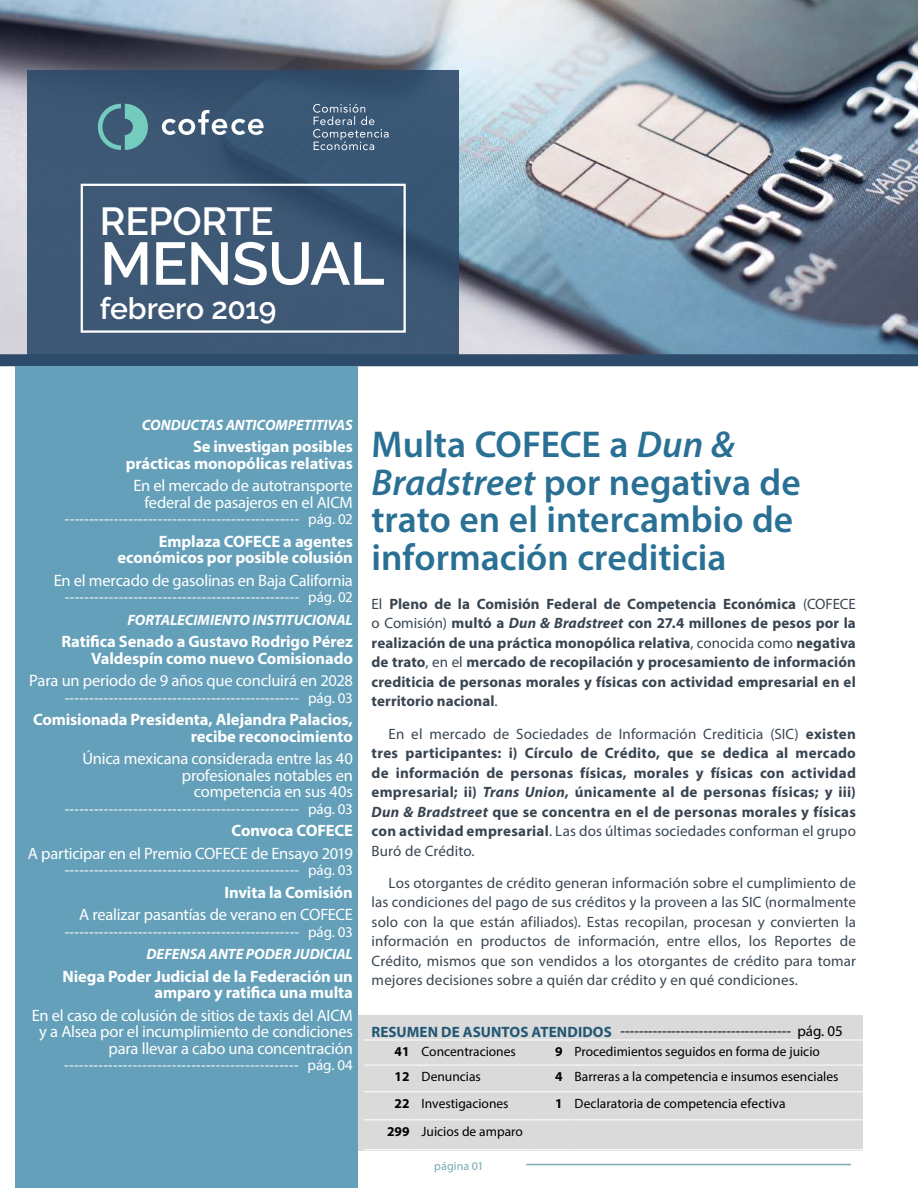
<style>
.page{position:relative;width:918px;height:1188px;background:#fff}
.page>*{position:absolute;margin:0;border:0;box-sizing:border-box;transform-origin:0 0}
.t1{font:600 60px "Raleway";letter-spacing:-.015em;color:#fff}
.t2{font:600 39px "Raleway";letter-spacing:-.01em;color:#fff}
.Título_principal{font:600 37.5px/37.5px "Myriad Pro";color:#297094}
.t3{font:600 30px "Raleway";letter-spacing:-.015em;color:#fff}
.t4{font:16.5px/16.5px "Myriad Pro";letter-spacing:-.015em;color:#fff;text-align:right}
.t5{font:700 16.5px/16.5px "Myriad Pro";letter-spacing:-.01em;color:#fff;text-align:right}
.t6{font:15px "Myriad Pro";letter-spacing:-.01em;color:#fff}
.texto_principal_2{font:700 15px/19.5px "Myriad Pro";letter-spacing:.015em;color:#394551;text-align:justify}
.texto_principal_2-2{font:15px/19.5px "Myriad Pro";letter-spacing:.01em;color:#394551;text-align:justify}
.texto_pricipal{font:700 15px/19.5px "Myriad Pro";letter-spacing:.005em;color:#394551;text-align:justify}
.t7{font:italic 700 15px "Myriad Pro";letter-spacing:-.01em;color:#fff}
.t8{font:15px "Myriad Pro";color:#000}
.t9{font:700 15px "Myriad Pro";letter-spacing:.005em;color:#235774}
.t10{font:13.5px "Myriad Pro";color:#000}
.t11{font:700 13.5px "Myriad Pro";color:#000}
.t12{font:12px "Myriad Pro";letter-spacing:.005em;color:#78abaf}
.s1{font-style:italic}
.s2{font-weight:400}
</style>
<div class="page">
<hr style="left:526px;top:1164px;width:325px;height:1px;background:#78abaf">
<img style="left:0;top:0;width:918px;height:354px">
<div style="left:27px;top:70px;width:432px;height:285px;background:linear-gradient(to right,#3d5874,#385572)"></div>
<svg style="left:98px;top:104px;width:50px;height:46px;background:#548b94"></svg>
<svg style="left:162px;top:110px;width:102px;height:25px"></svg>
<svg style="left:313px;top:104px;width:76px;height:46px;background:#567089"></svg>
<div style="left:81px;top:184px;width:325px;height:149px;border:2px solid #fff"></div>
<div style="left:0;top:354px;width:918px;height:12px;background:#2c4a69"></div>
<div style="left:15px;top:366px;width:343px;height:822px;background:#64a0b9"></div>
<div style="left:358px;top:1015px;width:504px;height:136px;background:#dadada"></div>
<hr style="left:364px;top:1040px;width:52px;height:1px;background:#fff">
<hr style="left:416px;top:1040px;width:120px;height:1px;background:#fff">
<hr style="left:536px;top:1040px;width:33px;height:1px;background:#fff">
<hr style="left:569px;top:1040px;width:296px;height:1px;background:#fff">
<hr style="left:364px;top:1065px;width:52px;height:1px;background:#fff">
<hr style="left:416px;top:1065px;width:120px;height:1px;background:#fff">
<hr style="left:536px;top:1065px;width:33px;height:1px;background:#fff">
<hr style="left:569px;top:1065px;width:296px;height:1px;background:#fff">
<hr style="left:364px;top:1091px;width:52px;height:1px;background:#fff">
<hr style="left:416px;top:1091px;width:120px;height:1px;background:#fff">
<hr style="left:536px;top:1091px;width:33px;height:1px;background:#fff">
<hr style="left:569px;top:1091px;width:296px;height:1px;background:#fff">
<hr style="left:364px;top:1119px;width:52px;height:1px;background:#fff">
<hr style="left:416px;top:1119px;width:120px;height:1px;background:#fff">
<hr style="left:536px;top:1119px;width:33px;height:1px;background:#fff">
<hr style="left:569px;top:1119px;width:296px;height:1px;background:#fff">
<hr style="left:364px;top:1149px;width:52px;height:1px;background:#fff">
<hr style="left:416px;top:1149px;width:120px;height:1px;background:#fff">
<hr style="left:536px;top:1149px;width:33px;height:1px;background:#fff">
<hr style="left:569px;top:1149px;width:296px;height:1px;background:#fff">
<p class="t2" style="left:100px;top:199px;width:175px">REPORTE</p>
<p class="t1" style="left:100px;top:229px;width:286px">MENSUAL</p>
<p class="t3" style="left:100px;top:291px;width:178px">febrero 2019</p>
<p class="t7" style="left:142px;top:415px;width:213px">CONDUCTAS ANTICOMPETITIVAS</p>
<p class="t5" style="left:126px;top:438px;width:229px">Se investigan posibles prácticas monopólicas relativas</p>
<p class="t4" style="left:133px;top:477px;width:221px">En el mercado de autotransporte federal de pasajeros en el AICM</p>
<p class="t6" style="left:65px;top:510px;width:290px">------------------------------------------------ pág. 02</p>
<p class="t5" style="left:118px;top:532px;width:237px">Emplaza COFECE a agentes económicos por posible colusión</p>
<p class="t4" style="left:54px;top:572px;width:301px">En el mercado de gasolinas en Baja California</p>
<p class="t6" style="left:65px;top:588px;width:290px">------------------------------------------------ pág. 02</p>
<p class="t7" style="left:127px;top:610px;width:227px">FORTALECIMIENTO INSTITUCIONAL</p>
<p class="t5" style="left:62px;top:633px;width:293px">Ratifica Senado a Gustavo Rodrigo Pérez<br>Valdespín como nuevo Comisionado</p>
<p class="t4" style="left:29px;top:672px;width:325px">Para un periodo de 9 años que concluirá en 2028</p>
<p class="t6" style="left:65px;top:688px;width:290px">------------------------------------------------ pág. 03</p>
<p class="t5" style="left:33px;top:711px;width:321px">Comisionada Presidenta, Alejandra Palacios, recibe reconocimiento</p>
<p class="t4" style="left:83px;top:750px;width:272px">Única mexicana considerada entre las 40 profesionales notables en<br>competencia en sus 40s</p>
<p class="t6" style="left:65px;top:799px;width:290px">------------------------------------------------ pág. 03</p>
<p class="t5" style="left:232px;top:822px;width:123px">Convoca COFECE</p>
<p class="t4" style="left:28px;top:845px;width:326px">A participar en el Premio COFECE de Ensayo 2019</p>
<p class="t6" style="left:65px;top:861px;width:290px">------------------------------------------------ pág. 03</p>
<p class="t5" style="left:225px;top:883px;width:130px">Invita la Comisión</p>
<p class="t4" style="left:79px;top:906px;width:275px">A realizar pasantías de verano en COFECE</p>
<p class="t6" style="left:65px;top:922px;width:290px">------------------------------------------------ pág. 03</p>
<p class="t7" style="left:146px;top:944px;width:208px">DEFENSA ANTE PODER JUDICIAL</p>
<p class="t5" style="left:62px;top:967px;width:292px">Niega Poder Judicial de la Federación un amparo y ratifica una multa</p>
<p class="t4" style="left:32px;top:1007px;width:323px">En el caso de colusión de sitios de taxis del AICM y a Alsea por el incumplimiento de condiciones para llevar a cabo una concentración</p>
<p class="t6" style="left:64px;top:1056px;width:290px">------------------------------------------------ pág. 04</p>
<p class="Título_principal" style="left:372px;top:425px;width:431px">Multa COFECE a <span class="s1">Dun &amp;<br>Bradstreet</span> por negativa de trato en el intercambio de información crediticia</p>
<p class="texto_pricipal" style="left:372px;top:594px;width:486px"><span class="s2">El</span> Pleno de la Comisión Federal de Competencia Económica <span class="s2">(COFECE o Comisión)</span> multó a <span class="s1">Dun &amp; Bradstreet</span> con 27.4 millones de pesos por la realización de una práctica monopólica relativa<span class="s2">, conocida como</span> negativa de trato<span class="s2">, en el</span> mercado de recopilación y procesamiento de información crediticia de personas morales y físicas con actividad empresarial en el territorio nacional<span class="s2">.</span></p>
<p class="texto_principal_2" style="left:372px;top:723px;width:486px;text-indent:17px"><span class="s2">En el mercado de Sociedades de Información Crediticia (SIC)</span> existen tres participantes: i) Círculo de Crédito, que se dedica al mercado de información de personas físicas, morales y físicas con actividad empresarial; ii) <span class="s1">Trans Union</span>, únicamente al de personas físicas; y iii)<br><span class="s1">Dun &amp; Bradstreet</span> que se concentra en el de personas morales y físicas con actividad empresarial<span class="s2">. Las dos últimas sociedades conforman el grupo Buró de Crédito.</span></p>
<p class="texto_principal_2-2" style="left:372px;top:873px;width:486px;text-indent:17px">Los otorgantes de crédito generan información sobre el cumplimiento de las condiciones del pago de sus créditos y la proveen a las SIC (normalmente solo con la que están afiliados). Estas recopilan, procesan y convierten la información en productos de información, entre ellos, los Reportes de Crédito, mismos que son vendidos a los otorgantes de crédito para tomar mejores decisiones sobre a quién dar crédito y en qué condiciones.</p>
<p class="t8" style="left:621px;top:1022px;width:224px">------------------------------------- pág. 05</p>
<p class="t9" style="left:371px;top:1022px;width:242px">RESUMEN DE ASUNTOS ATENDIDOS</p>
<p class="t11" style="left:395px;top:1043px;width:16px">41</p>
<p class="t10" style="left:422px;top:1043px;width:96px">Concentraciones</p>
<p class="t11" style="left:555px;top:1043px;width:9px">9</p>
<p class="t10" style="left:575px;top:1043px;width:247px">Procedimientos seguidos en forma de juicio</p>
<p class="t11" style="left:395px;top:1068px;width:16px">12</p>
<p class="t10" style="left:422px;top:1068px;width:61px">Denuncias</p>
<p class="t11" style="left:555px;top:1068px;width:9px">4</p>
<p class="t10" style="left:575px;top:1068px;width:265px">Barreras a la competencia e insumos esenciales</p>
<p class="t11" style="left:395px;top:1094px;width:16px">22</p>
<p class="t10" style="left:422px;top:1095px;width:89px">Investigaciones</p>
<p class="t11" style="left:555px;top:1094px;width:9px">1</p>
<p class="t10" style="left:575px;top:1095px;width:213px">Declaratoria de competencia efectiva</p>
<p class="t11" style="left:387px;top:1123px;width:24px">299</p>
<p class="t10" style="left:422px;top:1123px;width:103px">Juicios de amparo</p>
<p class="t12" style="left:434px;top:1158px;width:51px">página 01</p>
</div>
